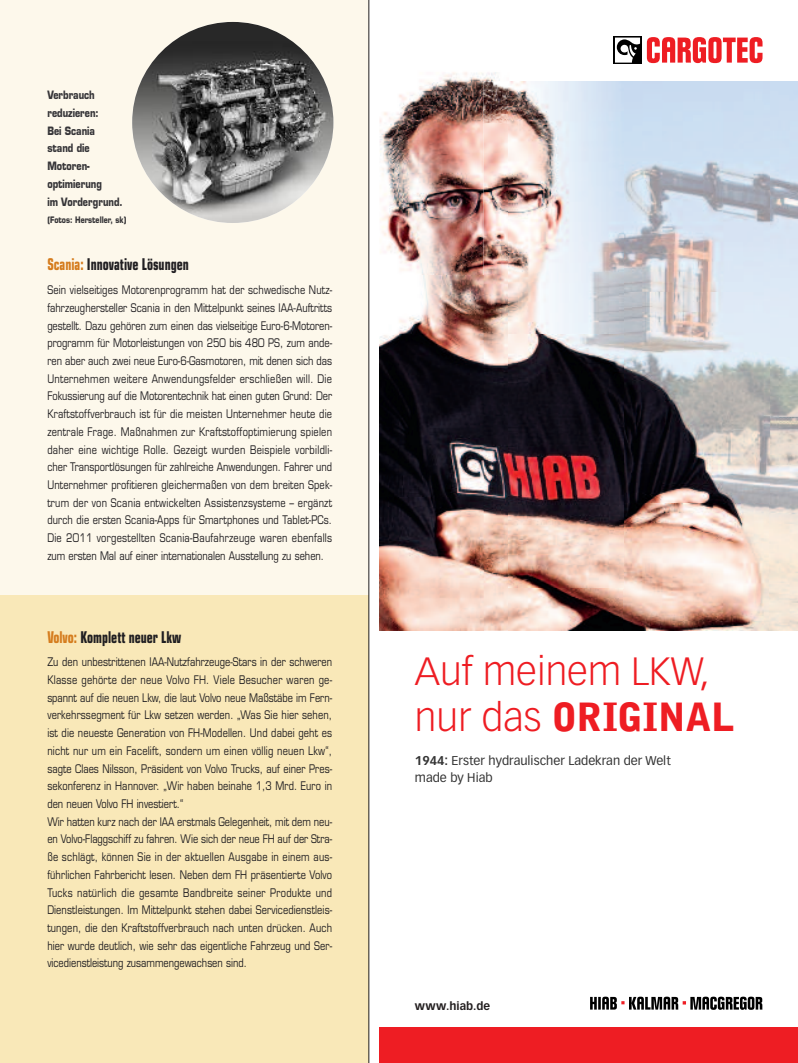
<style>
.page{position:relative;width:798px;height:1063px;background:#fff}
.page>*{position:absolute;margin:0;border:0;box-sizing:border-box;transform-origin:0 0}
.t1{font:38.75px/46.5px "Vectora LH Light+EYSCRZ";color:#ee1d23}
.t2{font:700 condensed 16.25px "Eurostile";color:#201e21;scale:.8 1}
.t3{font:12.5px/17.5px "Vectora LH Roman+OMOSIK";color:#333}
.t4{font:11.5px/17.8px "Eurostile";letter-spacing:.01em;color:#201e21;scale:.8 1}
.t5{font:700 11.25px/17.8px "Eurostile";color:#363538;scale:.8 1}
.t6{font:11.25px "Vectora LH Bold+NKHRNH";letter-spacing:.01em;color:#231f20}
.t7{font:700 8.75px "Eurostile";color:#363538;scale:.8 1}
.s1{color:#d57c1d}
.s2{font-family:"Bell Gothic Std Black+ZINHIC"}
.s3{font-family:"Vectora LH Bold+NKHRNH"}
</style>
<div class="page">
<div style="left:0;top:0;width:368px;height:1063px;background:#fdf8eb"></div>
<div style="left:0;top:595px;width:369px;height:468px;background:#f9e8b8"></div>
<img style="left:518px;top:81px;width:279px;height:549px">
<img style="left:379px;top:72px;width:121px;height:203px">
<img style="left:379px;top:275px;width:104px;height:356px">
<img style="left:518px;top:630px;width:250px;height:1px">
<img style="left:483px;top:81px;width:139px;height:43px">
<img style="left:483px;top:123px;width:35px;height:508px">
<svg style="left:590px;top:997px;width:172px;height:13px"></svg>
<div style="left:379px;top:1028px;width:418px;height:35px;background:#ee1d23"></div>
<svg style="left:641px;top:36px;width:1px;height:28px"></svg>
<svg style="left:646px;top:37px;width:116px;height:26px"></svg>
<svg style="left:613px;top:36px;width:28px;height:28px"></svg>
<svg style="left:614px;top:38px;width:25px;height:25px"></svg>
<hr style="left:368px;top:0;width:1px;height:1063px;background:#201e21">
<img style="left:132px;top:22px;width:201px;height:201px;border-radius:50%">
<p class="t5" style="left:47px;top:87px;width:96px">Verbrauch reduzieren:<br>Bei Scania stand die<br>Motoren&shy;optimierung<br>im Vordergrund.</p>
<p class="t7" style="left:47px;top:217px;width:100px">(Fotos: Hersteller, sk)</p>
<p class="t2" style="left:47px;top:259px;width:178px"><span class="s1">Scania:</span> Innovative Lösungen</p>
<p class="t4" style="left:47px;top:282px;width:357px;text-align:justify">Sein vielseitiges Motorenprogramm hat der schwedische Nutz&shy;fahrzeughersteller Scania in den Mittelpunkt seines IAA-Auftritts gestellt. Dazu gehören zum einen das vielseitige Euro-6-Motoren&shy;programm für Motorleistungen von 250 bis 480 PS, zum ande&shy;ren aber auch zwei neue Euro-6-Gasmotoren, mit denen sich das Unternehmen weitere Anwendungsfelder erschließen will. Die Fokussierung auf die Motorentechnik hat einen guten Grund: Der Kraftstoffverbrauch ist für die meisten Unternehmer heute die zentrale Frage. Maßnahmen zur Kraftstoffoptimierung spielen daher eine wichtige Rolle. Gezeigt wurden Beispiele vorbildli&shy;cher Transportlösungen für zahlreiche Anwendungen. Fahrer und Unternehmer profitieren gleichermaßen von dem breiten Spek&shy;trum der von Scania entwickelten Assistenzsysteme – ergänzt durch die ersten Scania-Apps für Smartphones und Tablet-PCs.<br>Die 2011 vorgestellten Scania-Baufahrzeuge waren ebenfalls zum ersten Mal auf einer internationalen Ausstellung zu sehen.</p>
<p class="t2" style="left:47px;top:631px;width:169px"><span class="s1">Volvo:</span> Komplett neuer Lkw</p>
<p class="t4" style="left:47px;top:654px;width:357px">Zu den unbestrittenen IAA-Nutzfahrzeuge-Stars in der schweren Klasse gehörte der neue Volvo FH. Viele Besucher waren ge&shy;spannt auf die neuen Lkw, die laut Volvo neue Maßstäbe im Fern&shy;verkehrssegment für Lkw setzen werden. „Was Sie hier sehen, ist die neueste Generation von FH-Modellen. Und dabei geht es nicht nur um ein Facelift, sondern um einen völlig neuen Lkw“, sagte Claes Nilsson, Präsident von Volvo Trucks, auf einer Pres&shy;sekonferenz in Hannover. „Wir haben beinahe 1,3 Mrd. Euro in den neuen Volvo FH investiert.“<br>Wir hatten kurz nach der IAA erstmals Gelegenheit, mit dem neu&shy;en Volvo-Flaggschiff zu fahren. Wie sich der neue FH auf der Stra&shy;ße schlägt, können Sie in der aktuellen Ausgabe in einem aus&shy;führlichen Fahrbericht lesen. Neben dem FH präsentierte Volvo Tucks natürlich die gesamte Bandbreite seiner Produkte und Dienstleistungen. Im Mittelpunkt stehen dabei Servicedienstleis&shy;tungen, die den Kraftstoffverbrauch nach unten drücken. Auch hier wurde deutlich, wie sehr das eigentliche Fahrzeug und Ser&shy;vicedienstleistung zusammengewachsen sind.</p>
<p class="t1" style="left:415px;top:650px;width:321px">Auf meinem LKW, nur das <span class="s2">ORIGINAL</span></p>
<p class="t3" style="left:415px;top:752px;width:257px"><span class="s3">1944:</span> Erster hydraulischer Ladekran der Welt made by Hiab</p>
<p class="t6" style="left:415px;top:1001px;width:77px">www.hiab.de</p>
</div>
